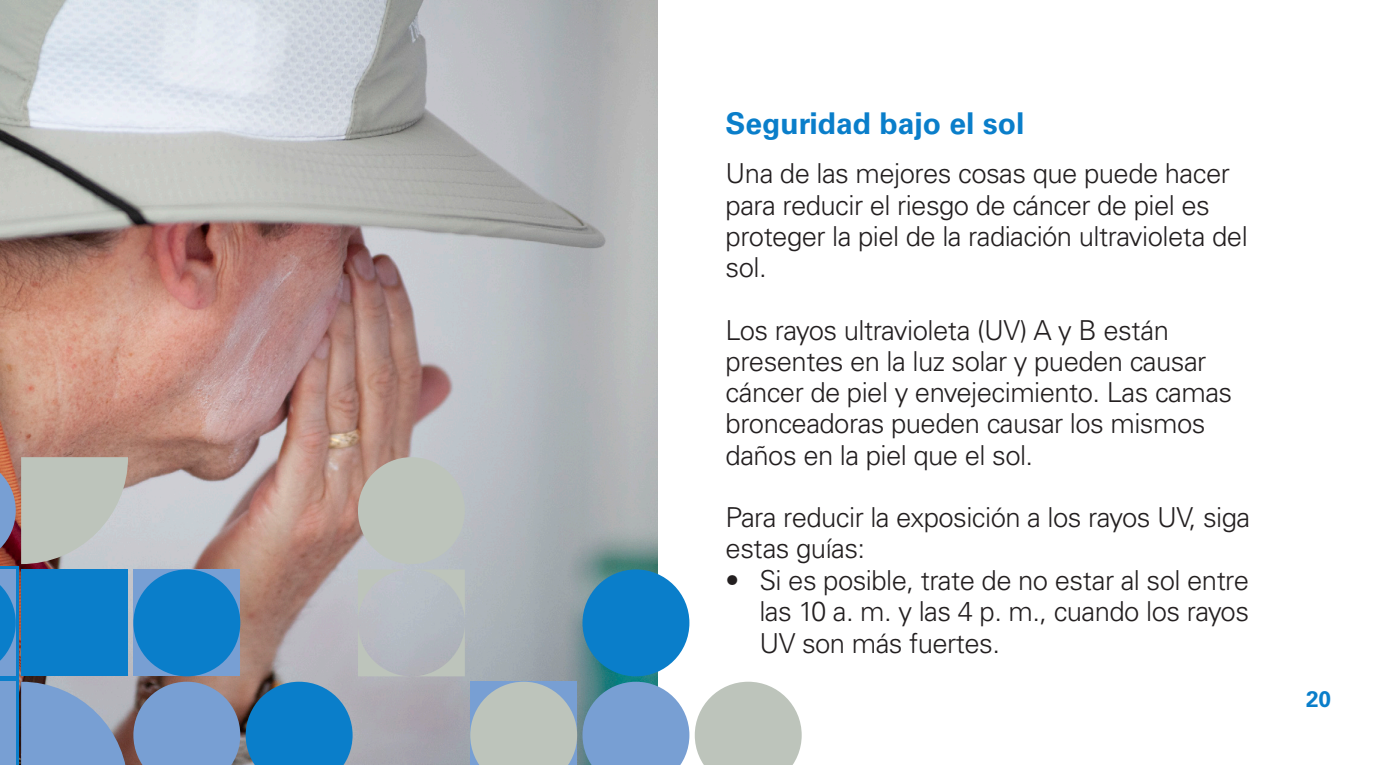
<style>
.page{position:relative;width:1395px;height:765px;background:#fff}
.page>*{position:absolute;margin:0;border:0;box-sizing:border-box;transform-origin:0 0}
.Header_text{font:700 30px "Univers LT Std";color:#0a7eca}
.text{font:300 27.5px/31.2px "Univers LT Std";letter-spacing:-.02em;color:#231f20}
.list{font:300 27.5px/32px "Univers LT Std";letter-spacing:-.02em;color:#231f20;text-align:justify}
.t1{font:700 22.5px "Univers LT Std";color:#0a7eca}
</style>
<div class="page">
<img style="left:0;top:0;width:658px;height:765px">
<div style="left:0;top:679px;width:18px;height:86px;background:#0a7eca"></div>
<div style="left:0;top:682px;width:16px;height:83px;background:#789fd3"></div>
<div style="left:358px;top:457px;width:107px;height:107px;background:#bdc4bb;border-radius:50%"></div>
<div style="left:133px;top:569px;width:107px;height:107px;background:#789fd3"></div>
<div style="left:133px;top:569px;width:107px;height:107px;background:#0a7eca;border-radius:50%"></div>
<svg style="left:358px;top:569px;width:107px;height:107px;background:#b6bcbf"></svg>
<div style="left:582px;top:569px;width:107px;height:107px;background:#0a7eca;border-radius:50%"></div>
<svg style="left:470px;top:682px;width:219px;height:83px;background:#97afc5"></svg>
<svg style="left:246px;top:682px;width:107px;height:83px;background:#1f7ebe"></svg>
<div style="left:0;top:567px;width:18px;height:112px;background:#0a7eca"></div>
<svg style="left:0;top:457px;width:128px;height:219px;background:#6599bb"></svg>
<svg style="left:21px;top:682px;width:219px;height:83px;background:#7f99c0"></svg>
<svg style="left:695px;top:682px;width:107px;height:83px;background:#c7cdc5"></svg>
<p class="Header_text" style="left:726px;top:106px;width:300px">Seguridad bajo el sol</p>
<p class="text" style="left:726px;top:158px;width:524px">Una de las mejores cosas que puede hacer para reducir el riesgo de cáncer de piel es proteger la piel de la radiación ultravioleta del sol.</p>
<p class="text" style="left:726px;top:314px;width:508px">Los rayos ultravioleta (UV) A y B están presentes en la luz solar y pueden causar cáncer de piel y envejecimiento. Las camas bronceadoras pueden causar los mismos daños en la piel que el sol.</p>
<p class="text" style="left:726px;top:502px;width:526px">Para reducir la exposición a los rayos UV, siga estas guías:</p>
<p class="list" style="left:759px;top:564px;width:491px;text-indent:-34px">• Si es posible, trate de no estar al sol entre las 10 a. m. y las 4 p. m., cuando los rayos UV son más fuertes.</p>
<p class="t1" style="left:1306px;top:685px;width:27px">20</p>
</div>
